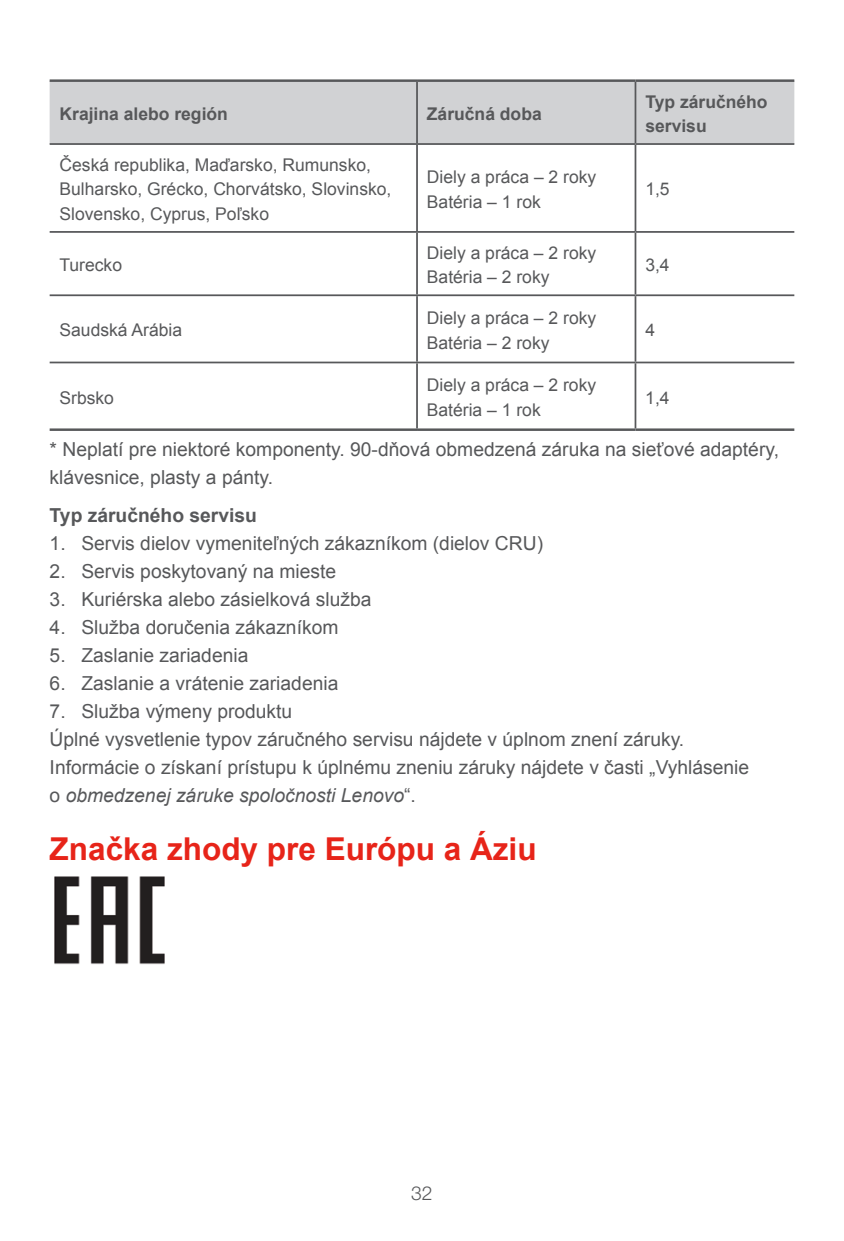
<style>
.page{position:relative;width:844px;height:1241px;background:#fff}
.page>*{position:absolute;margin:0;border:0;box-sizing:border-box;transform-origin:0 0}
.t1{font:700 31.5px "Arial";color:#e72419}
.t2{font:19.25px/28px "Arial";color:#57585a}
.t3{font:700 19.25px "Arial";color:#57585a}
.t4{font:300 19.25px "Helvetica Neue LT Std";color:#57585a}
.t5{font:17.5px/24.5px "Arial";color:#57585a}
.t6{font:700 17.5px/24.5px "Arial";color:#57585a}
.s1{font-style:italic}
</style>
<div class="page">
<img style="left:54px;top:876px;width:111px;height:88px">
<div style="left:50px;top:82px;width:744px;height:61px;background:#d1d2d4"></div>
<hr style="left:50px;top:428px;width:367px;height:3px;background:#57585a">
<hr style="left:416px;top:82px;width:2px;height:61px;background:#57585a">
<hr style="left:416px;top:145px;width:2px;height:86px;background:#57585a">
<hr style="left:416px;top:233px;width:2px;height:61px;background:#57585a">
<hr style="left:416px;top:296px;width:2px;height:65px;background:#57585a">
<hr style="left:416px;top:363px;width:2px;height:65px;background:#57585a">
<hr style="left:417px;top:428px;width:218px;height:3px;background:#57585a">
<hr style="left:634px;top:82px;width:2px;height:61px;background:#57585a">
<hr style="left:634px;top:145px;width:2px;height:86px;background:#57585a">
<hr style="left:634px;top:233px;width:2px;height:61px;background:#57585a">
<hr style="left:634px;top:296px;width:2px;height:65px;background:#57585a">
<hr style="left:634px;top:363px;width:2px;height:65px;background:#57585a">
<hr style="left:635px;top:428px;width:159px;height:3px;background:#57585a">
<hr style="left:50px;top:79px;width:367px;height:3px;background:#57585a">
<hr style="left:417px;top:79px;width:218px;height:3px;background:#57585a">
<hr style="left:635px;top:79px;width:159px;height:3px;background:#57585a">
<hr style="left:50px;top:143px;width:367px;height:2px;background:#57585a">
<hr style="left:417px;top:143px;width:218px;height:2px;background:#57585a">
<hr style="left:635px;top:143px;width:159px;height:2px;background:#57585a">
<hr style="left:50px;top:231px;width:367px;height:2px;background:#57585a">
<hr style="left:417px;top:231px;width:218px;height:2px;background:#57585a">
<hr style="left:635px;top:231px;width:159px;height:2px;background:#57585a">
<hr style="left:50px;top:294px;width:367px;height:2px;background:#57585a">
<hr style="left:417px;top:294px;width:218px;height:2px;background:#57585a">
<hr style="left:635px;top:294px;width:159px;height:2px;background:#57585a">
<hr style="left:50px;top:361px;width:367px;height:2px;background:#57585a">
<hr style="left:417px;top:361px;width:218px;height:2px;background:#57585a">
<hr style="left:635px;top:361px;width:159px;height:2px;background:#57585a">
<p class="t6" style="left:60px;top:102px;width:170px">Krajina alebo región</p>
<p class="t6" style="left:427px;top:102px;width:116px">Záručná doba</p>
<p class="t5" style="left:60px;top:153px;width:333px">Česká republika, Maďarsko, Rumunsko,<br>Bulharsko, Grécko, Chorvátsko, Slovinsko,<br>Slovensko, Cyprus, Poľsko</p>
<p class="t5" style="left:59px;top:253px;width:64px">Turecko</p>
<p class="t5" style="left:59px;top:318px;width:124px">Saudská Arábia</p>
<p class="t5" style="left:59px;top:385px;width:56px">Srbsko</p>
<p class="t5" style="left:427px;top:165px;width:171px">Diely a práca – 2 roky<br>Batéria – 1 rok</p>
<p class="t5" style="left:427px;top:240px;width:171px">Diely a práca – 2 roky<br>Batéria – 2 roky</p>
<p class="t5" style="left:427px;top:306px;width:171px">Diely a práca – 2 roky<br>Batéria – 2 roky</p>
<p class="t5" style="left:427px;top:373px;width:171px">Diely a práca – 2 roky<br>Batéria – 1 rok</p>
<p class="t6" style="left:645px;top:90px;width:124px">Typ záručného servisu</p>
<p class="t5" style="left:645px;top:177px;width:26px">1,5</p>
<p class="t5" style="left:645px;top:253px;width:26px">3,4</p>
<p class="t5" style="left:645px;top:318px;width:11px">4</p>
<p class="t5" style="left:645px;top:385px;width:26px">1,4</p>
<p class="t2" style="left:50px;top:435px;width:730px">* Neplatí pre niektoré komponenty. 90-dňová obmedzená záruka na sieťové adaptéry, klávesnice, plasty a pánty.</p>
<p class="t3" style="left:50px;top:502px;width:209px">Typ záručného servisu</p>
<p class="t2" style="left:50px;top:529px;width:495px">1. Servis dielov vymeniteľných zákazníkom (dielov CRU)</p>
<p class="t2" style="left:50px;top:557px;width:288px">2. Servis poskytovaný na mieste</p>
<p class="t2" style="left:50px;top:585px;width:323px">3. Kuriérska alebo zásielková služba</p>
<p class="t2" style="left:50px;top:613px;width:290px">4. Služba doručenia zákazníkom</p>
<p class="t2" style="left:50px;top:641px;width:200px">5. Zaslanie zariadenia</p>
<p class="t2" style="left:50px;top:669px;width:290px">6. Zaslanie a vrátenie zariadenia</p>
<p class="t2" style="left:50px;top:697px;width:701px">7. Služba výmeny produktu<br>Úplné vysvetlenie typov záručného servisu nájdete v úplnom znení záruky.<br>Informácie o získaní prístupu k úplnému zneniu záruky nájdete v časti „Vyhlásenie o <span class="s1">obmedzenej záruke spoločnosti Lenovo</span>“.</p>
<h1 class="t1" style="left:50px;top:827px;width:488px">Značka zhody pre Európu a Áziu</h1>
<p class="t4" style="left:411px;top:1181px;width:23px">32</p>
</div>
